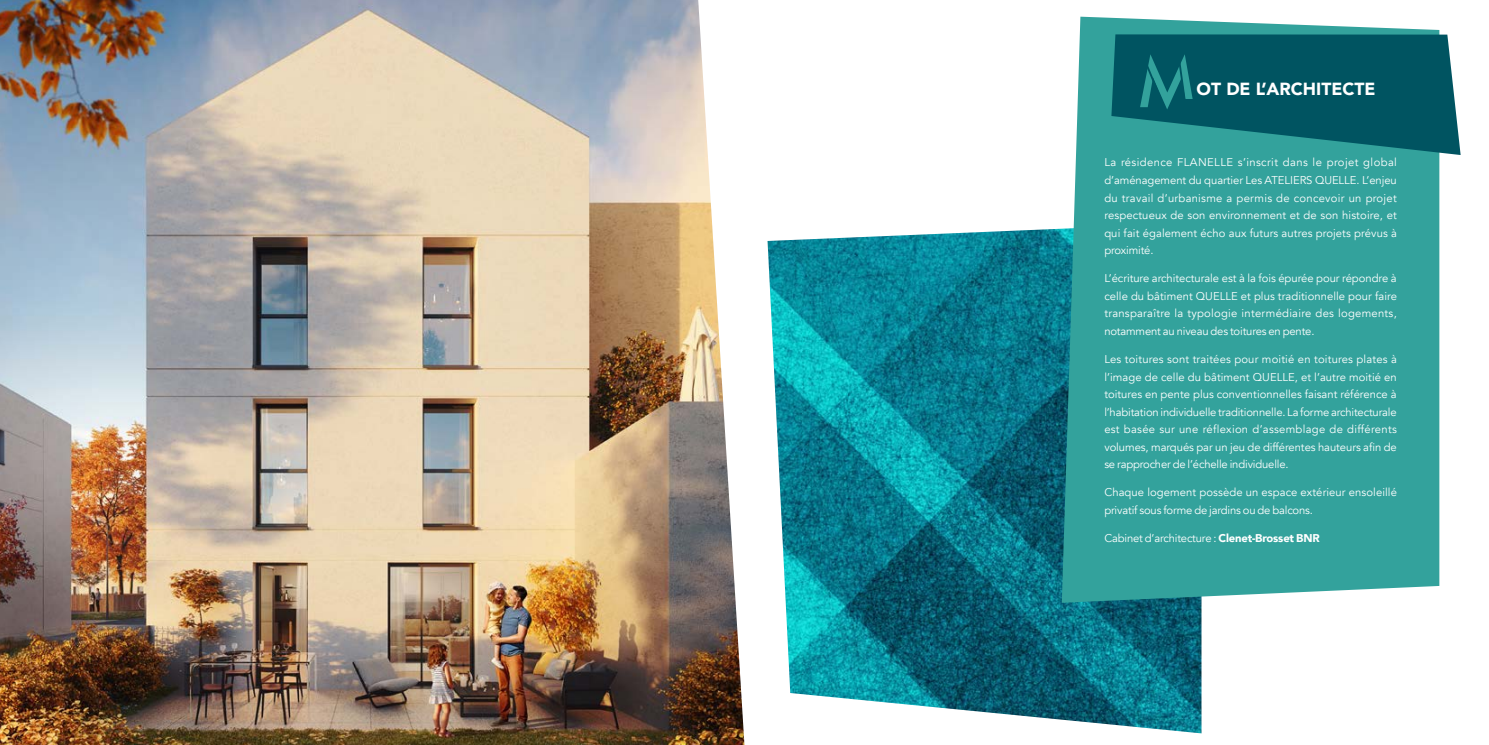
<style>
.page{position:relative;width:1489px;height:745px;background:#fff}
.page>*{position:absolute;margin:0;border:0;box-sizing:border-box;transform-origin:0 0}
.t1{font:500 65.12px "Futura";color:#33a29c}
.t2{font:900 17.5px "Avenir";color:#fff}
.t3{font:11.25px/17.5px "Avenir";letter-spacing:-.015em;color:#fff;text-align:justify}
.t4{font:11.25px/17.5px "Avenir";letter-spacing:.01em;color:#fff}
.s1{font-weight:900}
</style>
<div class="page">
<img style="left:767px;top:228px;width:434px;height:505px">
<div style="left:1061px;top:17px;width:378px;height:585px;background:#33a29c"></div>
<img style="left:0;top:0;width:744px;height:744px">
<svg style="left:1111px;top:34px;width:349px;height:121px;background:#0d646d"></svg>
<div style="left:1183px;top:99px;width:17px;height:17px;background:#005461"></div>
<h1 class="t1" style="left:1135px;top:38px;width:64px">M</h1>
<h2 class="t2" style="left:1196px;top:73px;width:180px">OT DE L’ARCHITECTE</h2>
<p class="t3" style="left:1104px;top:154px;width:294px">La résidence FLANELLE s’inscrit dans le projet global d’aménagement du quartier Les ATELIERS QUELLE. L’enjeu du travail d’urbanisme a permis de concevoir un projet respectueux de son environnement et de son histoire, et qui fait également écho aux futurs autres projets prévus à proximité.</p>
<p class="t3" style="left:1104px;top:270px;width:294px">L’écriture architecturale est à la fois épurée pour répondre à celle du bâtiment QUELLE et plus traditionnelle pour faire transparaître la typologie intermédiaire des logements, notamment au niveau des toitures en pente.</p>
<p class="t3" style="left:1104px;top:350px;width:294px">Les toitures sont traitées pour moitié en toitures plates à l’image de celle du bâtiment QUELLE, et l’autre moitié en toitures en pente plus conventionnelles faisant référence à l’habitation individuelle traditionnelle. La forme architecturale est basée sur une réflexion d’assemblage de différents volumes, marqués par un jeu de différentes hauteurs afin de se rapprocher de l’échelle individuelle.</p>
<p class="t4" style="left:1104px;top:483px;width:294px">Chaque logement possède un espace extérieur ensoleillé privatif sous forme de jardins ou de balcons.</p>
<p class="t3" style="left:1104px;top:529px;width:217px">Cabinet d’architecture : <span class="s1">Clenet-Brosset BNR</span></p>
</div>
